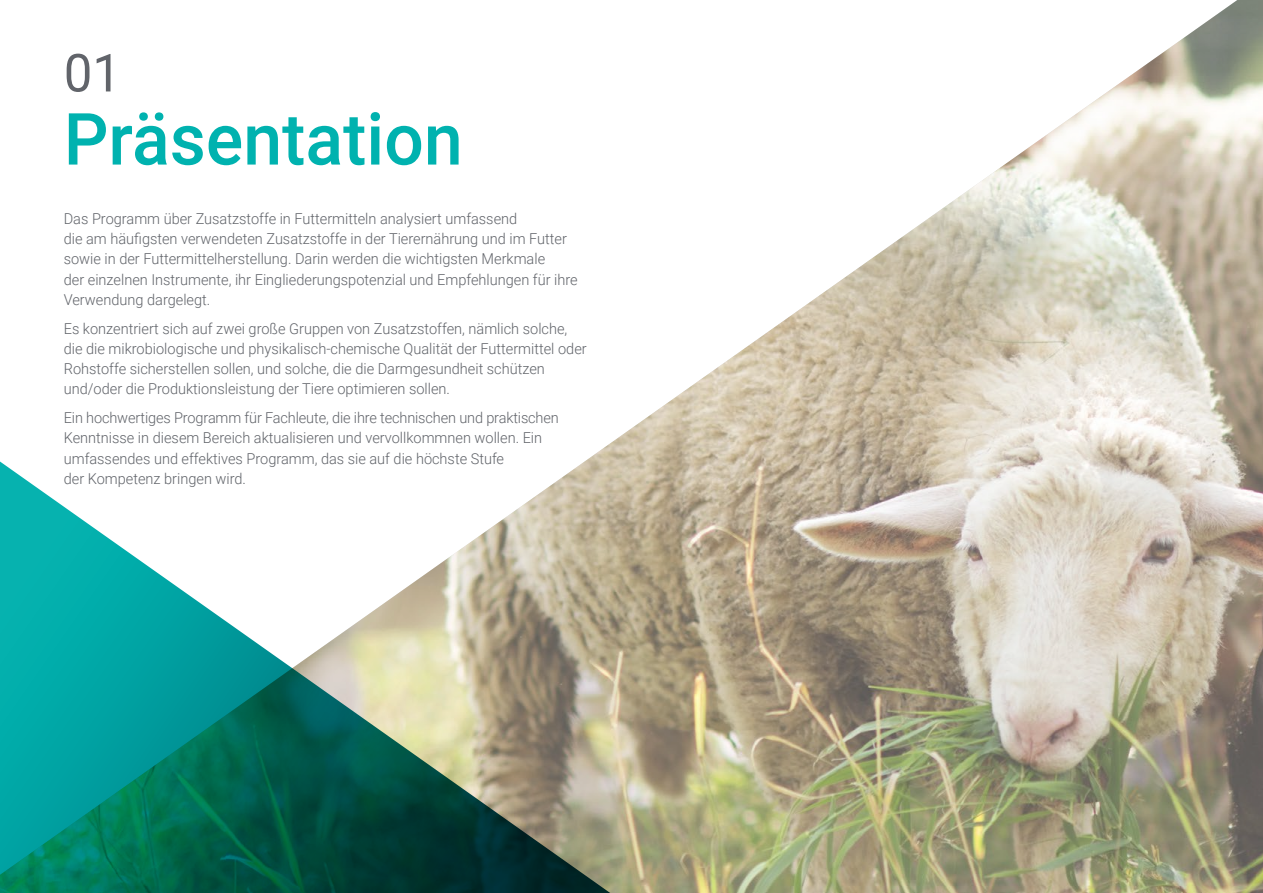
<style>
.page{position:relative;width:1263px;height:893px;background:#fff}
.page>*{position:absolute;margin:0;border:0;box-sizing:border-box;transform-origin:0 0}
.t1{font:500 72px "Roboto";color:#00b2af}
.t2{font:52.5px "Roboto";color:#61646a}
.t3{font:300 15px/20.2px "Roboto";color:#61646a}
</style>
<div class="page">
<img style="left:607px;top:0;width:656px;height:893px">
<svg style="left:0;top:446px;width:640px;height:447px"></svg>
<h2 class="t2" style="left:64px;top:36px;width:59px">01</h2>
<h1 class="t1" style="left:64px;top:89px;width:400px">Präsentation</h1>
<p class="t3" style="left:64px;top:208px;width:515px">Das Programm über Zusatzstoffe in Futtermitteln analysiert umfassend<br>die am häufigsten verwendeten Zusatzstoffe in der Tierernährung und im Futter sowie in der Futtermittelherstellung. Darin werden die wichtigsten Merkmale<br>der einzelnen Instrumente, ihr Eingliederungspotenzial und Empfehlungen für ihre Verwendung dargelegt.</p>
<p class="t3" style="left:64px;top:318px;width:524px">Es konzentriert sich auf zwei große Gruppen von Zusatzstoffen, nämlich solche, die die mikrobiologische und physikalisch-chemische Qualität der Futtermittel oder Rohstoffe sicherstellen sollen, und solche, die die Darmgesundheit schützen und/oder die Produktionsleistung der Tiere optimieren sollen.</p>
<p class="t3" style="left:64px;top:407px;width:496px">Ein hochwertiges Programm für Fachleute, die ihre technischen und praktischen Kenntnisse in diesem Bereich aktualisieren und vervollkommnen wollen. Ein umfassendes und effektives Programm, das sie auf die höchste Stufe<br>der Kompetenz bringen wird.</p>
</div>
